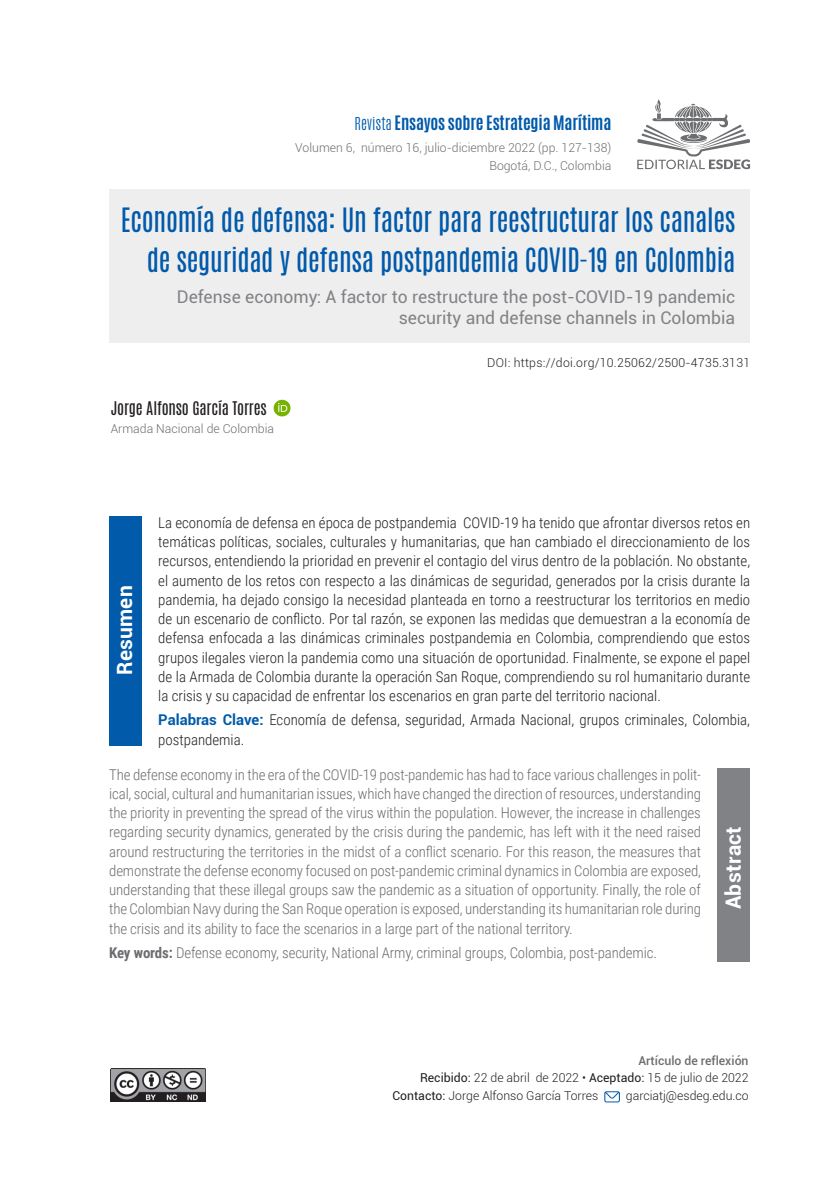
<style>
.page{position:relative;width:839px;height:1191px;background:#fff}
.page>*{position:absolute;margin:0;border:0;box-sizing:border-box;transform-origin:0 0}
.TITULO_ARTICULO{font:28px/40.2px "Antonio";letter-spacing:-.01em;color:#015aaa;text-align:right;scale:.96 1}
.t1{font:700 21px "Roboto";letter-spacing:.02em;color:#fff}
.t2{font:17.5px/21px "Roboto";color:#808285;text-align:right}
.t3{font:700 16.62px "Antonio";letter-spacing:-.01em;color:#015aaa}
.AUTOR{font:15.75px "Antonio";letter-spacing:-.01em;color:#231f20}
.PARRAFOS{font:300 14.88px/19.2px "Roboto Condensed";color:#231f20;text-align:justify}
.PARRAFOS-2{font:300 14.88px/19.2px "Roboto Condensed";letter-spacing:-.01em;color:#6c6d70;text-align:justify}
.t4{font:300 12.25px "Roboto";color:#231f20}
.AUTOR-2{font:300 12.25px "Roboto";color:#6c6d70}
.t5{font:300 12.25px "Roboto";letter-spacing:.02em;color:#231f20}
.t6{font:500 12.25px "Roboto";color:#6c6d70}
.s1{font-weight:300;font-size:14.88px}
.s2{font-family:"Roboto";font-weight:700;color:#015aaa}
.s3{font-weight:700}
.s4{font-weight:400}
</style>
<div class="page">
<div style="left:109px;top:516px;width:33px;height:230px;background:#015aaa"></div>
<div style="left:716px;top:768px;width:33px;height:194px;background:#808285"></div>
<svg style="left:604px;top:1091px;width:15px;height:11px"></svg>
<img style="left:111px;top:1068px;width:95px;height:33px">
<svg style="left:637px;top:99px;width:113px;height:71px"></svg>
<div style="left:109px;top:189px;width:640px;height:154px;background:#eeeeef"></div>
<svg style="left:273px;top:399px;width:18px;height:17px"></svg>
<p class="t3" style="left:354px;top:110px;width:258px"><span class="s1">Revista</span> Ensayos sobre Estrategia Marítima</p>
<p class="AUTOR-2" style="left:295px;top:139px;width:317px">Volumen 6, número 16, julio-diciembre 2022 (pp. 127-138)</p>
<p class="AUTOR-2" style="left:489px;top:157px;width:123px">Bogotá, D.C., Colombia</p>
<p class="TITULO_ARTICULO" style="left:121px;top:200px;width:641px">Economía de defensa: Un factor para reestructurar los canales de seguridad y defensa postpandemia COVID-19 en Colombia</p>
<p class="t2" style="left:177px;top:286px;width:559px">Defense economy: A factor to restructure the post-COVID-19 pandemic security and defense channels in Colombia</p>
<p class="t5" style="left:487px;top:354px;width:264px">DOI: https://doi.org/10.25062/2500-4735.3131</p>
<p class="AUTOR" style="left:111px;top:397px;width:157px">Jorge Alfonso García Torres</p>
<p class="AUTOR-2" style="left:111px;top:420px;width:165px">Armada Nacional de Colombia</p>
<p class="t1" style="left:110px;top:675px;width:91px;rotate:-90deg">Resumen</p>
<p class="PARRAFOS" style="left:158px;top:512px;width:593px">La economía de defensa en época de postpandemia COVID-19 ha tenido que afrontar diversos retos en temáticas políticas, sociales, culturales y humanitarias, que han cambiado el direccionamiento de los recursos, entendiendo la prioridad en prevenir el contagio del virus dentro de la población. No obstante, el aumento de los retos con respecto a las dinámicas de seguridad, generados por la crisis durante la pandemia, ha dejado consigo la necesidad planteada en torno a reestructurar los territorios en medio de un escenario de conflicto. Por tal razón, se exponen las medidas que demuestran a la economía de defensa enfocada a las dinámicas criminales postpandemia en Colombia, comprendiendo que estos grupos ilegales vieron la pandemia como una situación de oportunidad. Finalmente, se expone el papel de la Armada de Colombia durante la operación San Roque, comprendiendo su rol humanitario durante la crisis y su capacidad de enfrentar los escenarios en gran parte del territorio nacional.</p>
<p class="PARRAFOS" style="left:158px;top:710px;width:593px"><span class="s2">Palabras Clave:</span> Economía de defensa, seguridad, Armada Nacional, grupos criminales, Colombia, postpandemia.</p>
<p class="PARRAFOS-2" style="left:109px;top:764px;width:593px">The defense economy in the era of the COVID-19 post-pandemic has had to face various challenges in polit&shy;ical, social, cultural and humanitarian issues, which have changed the direction of resources, understanding the priority in preventing the spread of the virus within the population. However, the increase in challenges regarding security dynamics, generated by the crisis during the pandemic, has left with it the need raised around restructuring the territories in the midst of a conflict scenario. For this reason, the measures that demonstrate the defense economy focused on post-pandemic criminal dynamics in Colombia are exposed, understanding that these illegal groups saw the pandemic as a situation of opportunity. Finally, the role of the Colombian Navy during the San Roque operation is exposed, understanding its humanitarian role during the crisis and its ability to face the scenarios in a large part of the national territory.</p>
<p class="PARRAFOS-2" style="left:109px;top:942px;width:549px"><span class="s3">Key words:</span> Defense economy, security, National Army, criminal groups, Colombia, post-pandemic.</p>
<p class="t1" style="left:718px;top:909px;width:85px;rotate:-90deg">Abstract</p>
<p class="t6" style="left:638px;top:1052px;width:112px">Artículo de reflexión</p>
<p class="t4" style="left:420px;top:1069px;width:330px"><span class="s4">Recibido:</span> 22 de abril de 2022 • <span class="s4">Aceptado:</span> 15 de julio de 2022</p>
<p class="t4" style="left:392px;top:1087px;width:207px"><span class="s4">Contacto:</span> Jorge Alfonso García Torres</p>
<p class="t4" style="left:625px;top:1087px;width:124px">garciatj@esdeg.edu.co</p>
</div>
